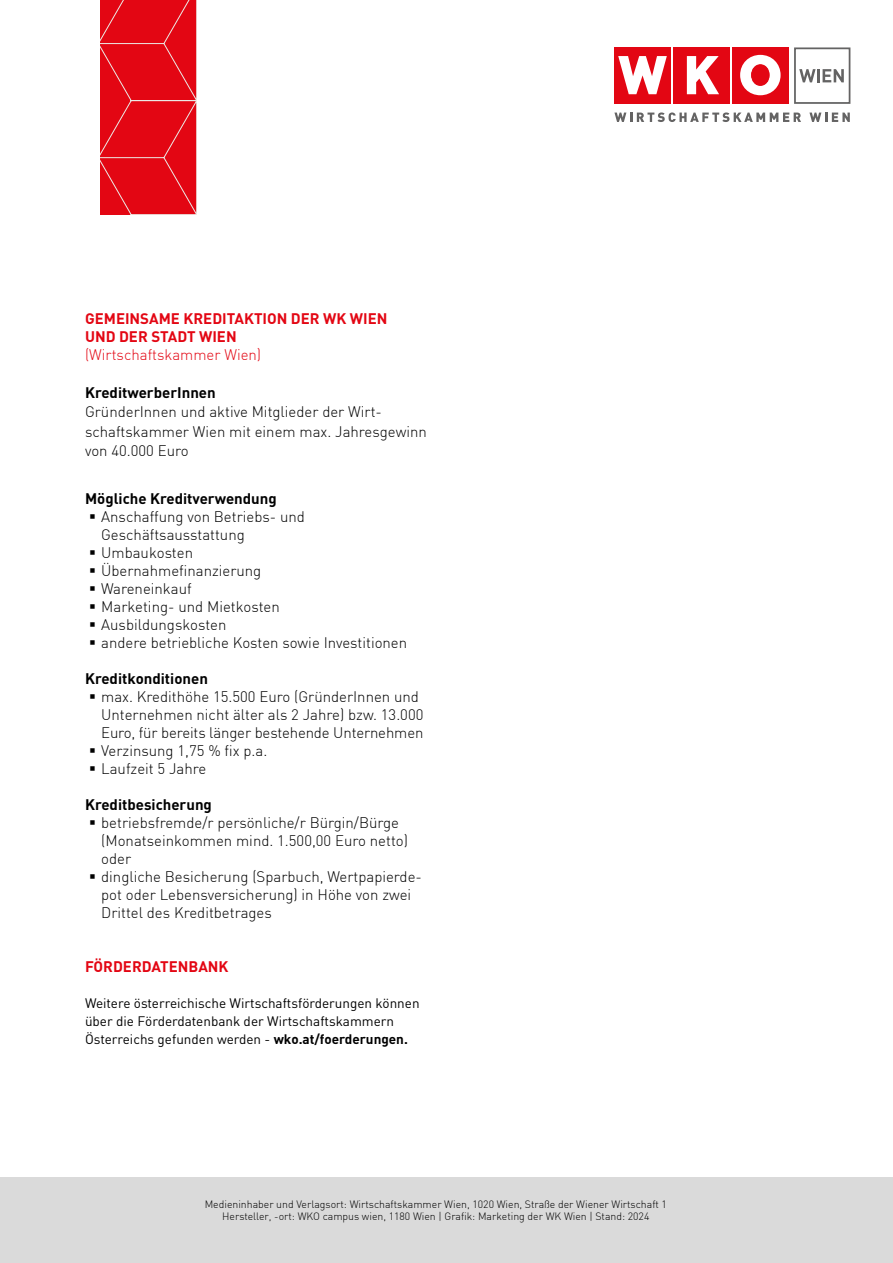
<style>
.page{position:relative;width:893px;height:1263px;background:#fff}
.page>*{position:absolute;margin:0;border:0;box-sizing:border-box;transform-origin:0 0}
.t1{font:300 15px/18px "DIN";color:#000}
.Fliesstext_WKW{font:700 15px "DIN";color:#e30613}
.Fliesstext_WKW-2{font:700 15px "DIN";color:#000}
.Fliesstext_WKW-3{font:300 15px "DIN";color:#e30613}
.Fliesstext_WKW-4{font:13.5px/18px "DIN";color:#000}
.t2{font:300 10.5px "DIN";color:#000}
.s1{font-weight:700}
</style>
<div class="page">
<div style="left:732px;top:48px;width:56px;height:56px;background:#e30613"></div>
<div style="left:673px;top:48px;width:56px;height:56px;background:#e30613"></div>
<svg style="left:687px;top:56px;width:32px;height:38px"></svg>
<div style="left:614px;top:48px;width:57px;height:56px;background:#e30613"></div>
<svg style="left:618px;top:56px;width:49px;height:38px"></svg>
<svg style="left:740px;top:55px;width:41px;height:40px"></svg>
<svg style="left:794px;top:47px;width:56px;height:57px"></svg>
<svg style="left:614px;top:112px;width:187px;height:10px"></svg>
<svg style="left:809px;top:113px;width:41px;height:9px"></svg>
<div style="left:0;top:1178px;width:893px;height:85px;background:#dadada"></div>
<svg style="left:100px;top:0;width:97px;height:215px;background:#e3101c"></svg>
<p class="Fliesstext_WKW" style="left:85px;top:309px;width:304px">GEMEINSAME KREDITAKTION DER WK WIEN</p>
<p class="Fliesstext_WKW" style="left:85px;top:327px;width:153px">UND DER STADT WIEN</p>
<p class="Fliesstext_WKW-3" style="left:85px;top:345px;width:178px">(Wirtschaftskammer Wien)</p>
<p class="t1" style="left:85px;top:382px;width:343px;line-height:19.5px"><span class="s1">KreditwerberInnen<br></span>GründerInnen und aktive Mitglieder der Wirt&shy;schaftskammer Wien mit einem max. Jahresgewinn von 40.000 Euro</p>
<p class="Fliesstext_WKW-2" style="left:85px;top:489px;width:193px">Mögliche Kreditverwendung</p>
<p class="t1" style="left:101px;top:507px;width:205px">Anschaffung von Betriebs- und<br>Geschäftsausstattung</p>
<p class="t1" style="left:101px;top:543px;width:93px">Umbaukosten</p>
<p class="t1" style="left:101px;top:561px;width:162px">Übernahmefinanzierung</p>
<p class="t1" style="left:101px;top:579px;width:92px">Wareneinkauf</p>
<p class="t1" style="left:101px;top:597px;width:180px">Marketing- und Mietkosten</p>
<p class="t1" style="left:101px;top:615px;width:127px">Ausbildungskosten</p>
<p class="t1" style="left:101px;top:633px;width:307px">andere betriebliche Kosten sowie Investitionen</p>
<p class="Fliesstext_WKW-2" style="left:85px;top:669px;width:124px">Kreditkonditionen</p>
<p class="t1" style="left:101px;top:687px;width:324px">max. Kredithöhe 15.500 Euro (GründerInnen und<br>Unternehmen nicht älter als 2 Jahre) bzw. 13.000<br>Euro, für bereits länger bestehende Unternehmen</p>
<p class="t1" style="left:101px;top:741px;width:168px">Verzinsung 1,75 % fix p.a.</p>
<p class="t1" style="left:101px;top:759px;width:107px">Laufzeit 5 Jahre</p>
<p class="Fliesstext_WKW-2" style="left:85px;top:795px;width:128px">Kreditbesicherung</p>
<p class="t1" style="left:101px;top:813px;width:308px">betriebsfremde/r persönliche/r Bürgin/Bürge (Monatseinkommen mind. 1.500,00 Euro netto) oder</p>
<p class="t1" style="left:101px;top:867px;width:322px">dingliche Besicherung (Sparbuch, Wertpapierde&shy;pot oder Lebensversicherung) in Höhe von zwei<br>Drittel des Kreditbetrages</p>
<p class="Fliesstext_WKW" style="left:85px;top:957px;width:145px">FÖRDERDATENBANK</p>
<p class="Fliesstext_WKW-4" style="left:85px;top:994px;width:336px">Weitere österreichische Wirtschaftsförderungen können über die Förderdatenbank der Wirtschaftskammern</p>
<p class="Fliesstext_WKW-4" style="left:85px;top:1030px;width:324px">Österreichs gefunden werden - <span class="s1">wko.at/foerderungen.</span></p>
<p class="t2" style="left:205px;top:1197px;width:464px">Medieninhaber und Verlagsort: Wirtschaftskammer Wien, 1020 Wien, Straße der Wiener Wirtschaft 1</p>
<p class="t2" style="left:222px;top:1210px;width:429px">Hersteller, -ort: WKO campus wien, 1180 Wien | Grafik: Marketing der WK Wien | Stand: 2024</p>
</div>
